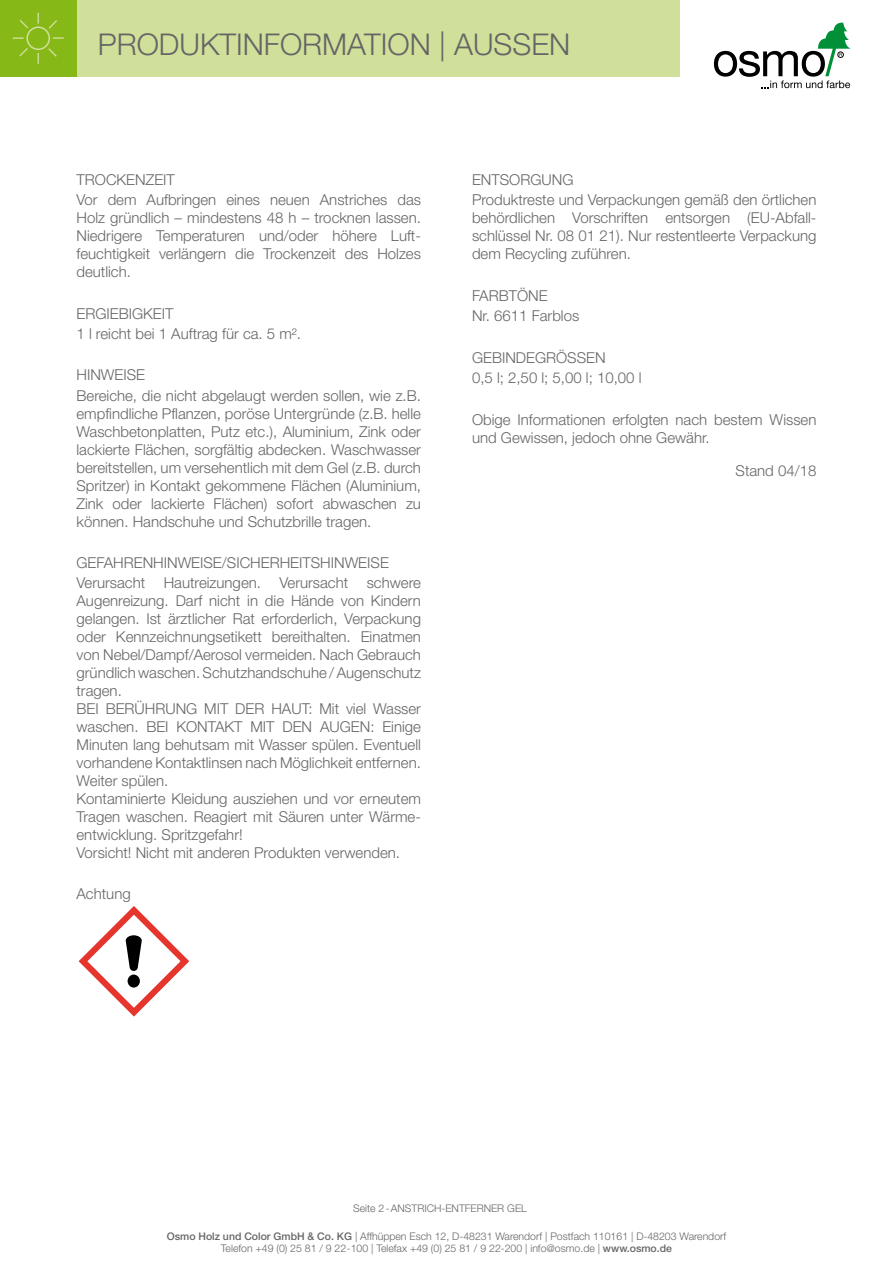
<style>
.page{position:relative;width:893px;height:1263px;background:#fff}
.page>*{position:absolute;margin:0;border:0;box-sizing:border-box;transform-origin:0 0}
.t1{font:300 30px "Helvetica Neue";color:#646567}
.t2{font:300 15px/18px "Helvetica Neue";color:#646567}
.t3{font:300 10.5px/12.6px "Helvetica Neue";color:#646567;text-align:center}
.s1{font-weight:500}
</style>
<div class="page">
<div style="left:77px;top:0;width:603px;height:77px;background:#d0df99"></div>
<svg style="left:714px;top:23px;width:136px;height:65px"></svg>
<div style="left:0;top:0;width:77px;height:77px;background:#86b918"></div>
<svg style="left:12px;top:12px;width:52px;height:52px"></svg>
<svg style="left:79px;top:906px;width:110px;height:110px"></svg>
<h1 class="t1" style="left:98px;top:26px;width:474px">PRODUKTINFORMATION | AUSSEN</h1>
<p class="t2" style="left:77px;top:169px;width:346px;line-height:20.1px">TROCKENZEIT<br>Vor dem Aufbringen eines neuen Anstriches das</p>
<p class="t2" style="left:77px;top:209px;width:346px;text-align:justify">Holz gründlich – mindestens 48 h – trocknen lassen.<br>Niedrigere Temperaturen und/oder höhere Luft&shy;feuchtigkeit verlängern die Trockenzeit des Holzes deutlich.</p>
<p class="t2" style="left:77px;top:303px;width:226px;line-height:20.1px">ERGIEBIGKEIT<br>1 l reicht bei 1 Auftrag für ca. 5 m².</p>
<p class="t2" style="left:77px;top:365px;width:346px;line-height:20.1px">HINWEISE<br>Bereiche, die nicht abgelaugt werden sollen, wie z.B.</p>
<p class="t2" style="left:77px;top:404px;width:346px;text-align:justify">empfindliche Pflanzen, poröse Untergründe (z.B. helle Waschbetonplatten, Putz etc.), Aluminium, Zink oder lackierte Flächen, sorgfältig abdecken. Waschwasser bereitstellen, um versehentlich mit dem Gel (z.B. durch Spritzer) in Kontakt gekommene Flächen (Aluminium, Zink oder lackierte Flächen) sofort abwaschen zu können. Handschuhe und Schutzbrille tragen.</p>
<p class="t2" style="left:77px;top:552px;width:346px;line-height:20.1px">GEFAHRENHINWEISE/SICHERHEITSHINWEISE<br>Verursacht Hautreizungen. Verursacht schwere</p>
<p class="t2" style="left:77px;top:592px;width:346px">Augenreizung. Darf nicht in die Hände von Kindern gelangen. Ist ärztlicher Rat erforderlich, Verpackung oder Kennzeichnungsetikett bereithalten. Einatmen von Nebel/Dampf/Aerosol vermeiden. Nach Gebrauch gründlich waschen. Schutzhandschuhe / Augenschutz tragen.<br>BEI BERÜHRUNG MIT DER HAUT: Mit viel Wasser waschen. BEI KONTAKT MIT DEN AUGEN: Einige Minuten lang behutsam mit Wasser spülen. Eventuell vorhandene Kontaktlinsen nach Möglichkeit entfernen.<br>Weiter spülen.<br>Kontaminierte Kleidung ausziehen und vor erneutem Tragen waschen. Reagiert mit Säuren unter Wärme&shy;entwicklung. Spritzgefahr!<br>Vorsicht! Nicht mit anderen Produkten verwenden.</p>
<p class="t2" style="left:77px;top:884px;width:56px">Achtung</p>
<p class="t2" style="left:472px;top:169px;width:346px;line-height:20.1px">ENTSORGUNG<br>Produktreste und Verpackungen gemäß den örtlichen</p>
<p class="t2" style="left:472px;top:209px;width:346px;text-align:justify">behördlichen Vorschriften entsorgen (EU-Abfall&shy;schlüssel Nr. 08 01 21). Nur restentleerte Verpackung dem Recycling zuführen.</p>
<p class="t2" style="left:472px;top:285px;width:109px;line-height:20.1px">FARBTÖNE<br>Nr. 6611 Farblos</p>
<p class="t2" style="left:472px;top:348px;width:171px;line-height:20.1px">GEBINDEGRÖSSEN<br>0,5 l; 2,50 l; 5,00 l; 10,00 l</p>
<p class="t2" style="left:472px;top:410px;width:346px">Obige Informationen erfolgten nach bestem Wissen und Gewissen, jedoch ohne Gewähr.</p>
<p class="t2" style="left:736px;top:461px;width:82px">Stand 04/18</p>
<p class="t3" style="left:353px;top:1202px;width:175px">Seite 2-ANSTRICH-ENTFERNER GEL</p>
<p class="t3" style="left:167px;top:1229px;width:561px"><span class="s1">Osmo Holz und Color GmbH &amp; Co. KG</span> | Affhüppen Esch 12, D-48231 Warendorf | Postfach 110161 | D-48203 Warendorf<br>Telefon +49 (0) 25 81 / 9 22-100 | Telefax +49 (0) 25 81 / 9 22-200 | info@osmo.de | <span class="s1">www.osmo.de</span></p>
</div>
